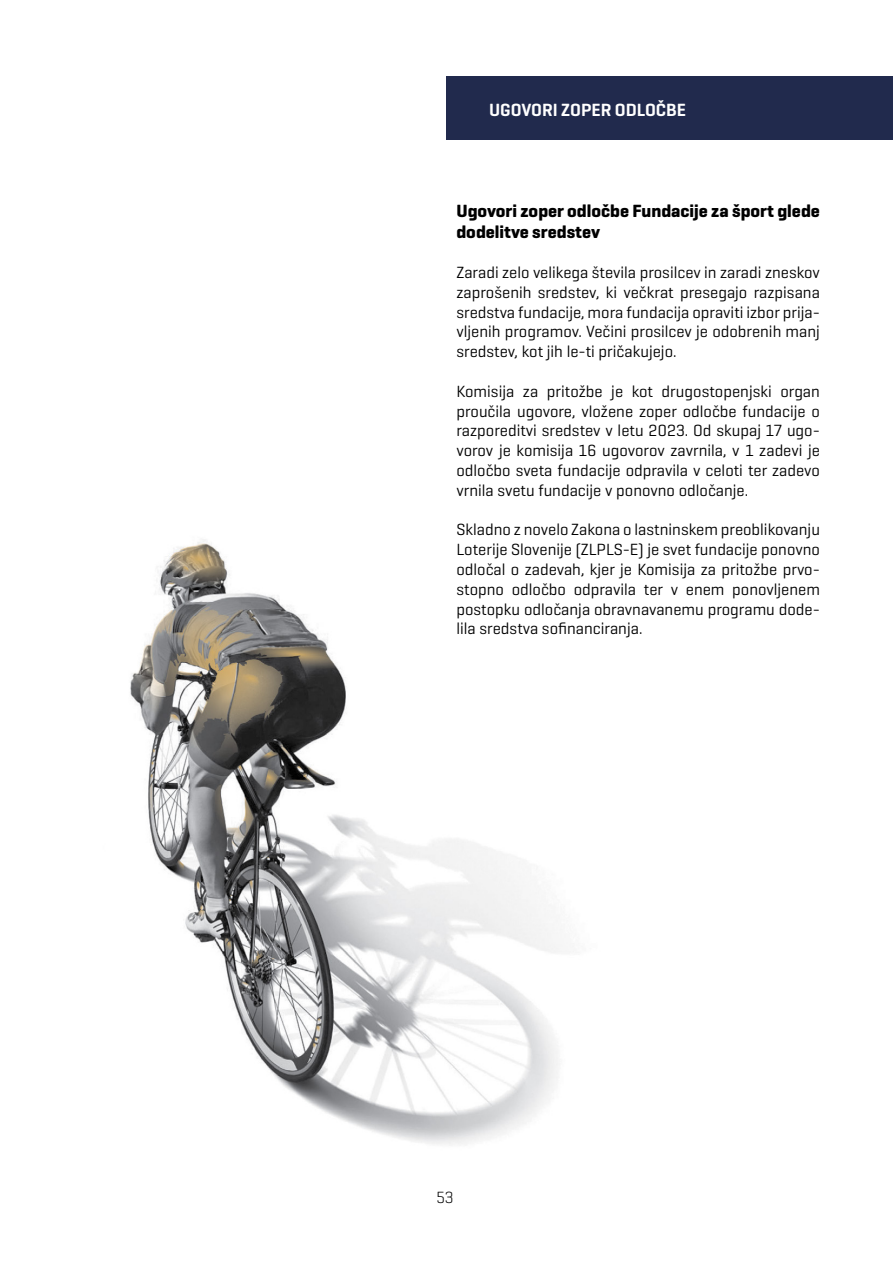
<style>
.page{position:relative;width:893px;height:1263px;background:#fff}
.page>*{position:absolute;margin:0;border:0;box-sizing:border-box;transform-origin:0 0}
.t1{font:700 18px/21.6px "Geogrotesque Cyr";color:#000}
.t2{font:600 18px "Geogrotesque Cyr";color:#fff}
.t3{font:16.5px/19.8px "Geogrotesque Cyr";color:#000;text-align:justify}
.t4{font:300 16.5px "Geogrotesque Cyr";color:#000}
</style>
<div class="page">
<div style="left:446px;top:77px;width:447px;height:63px;background:#212a4d"></div>
<hr style="left:0;top:78px;width:1px;height:64px;background:#212a4d">
<img style="left:130px;top:539px;width:444px;height:606px">
<p class="t2" style="left:489px;top:99px;width:198px">UGOVORI ZOPER ODLOČBE</p>
<p class="t1" style="left:456px;top:200px;width:365px">Ugovori zoper odločbe Fundacije za šport glede dodelitve sredstev</p>
<p class="t3" style="left:456px;top:262px;width:365px">Zaradi zelo velikega števila prosilcev in zaradi zneskov zaprošenih sredstev, ki večkrat presegajo razpisana sredstva fundacije, mora fundacija opraviti izbor prija&shy;vljenih programov. Večini prosilcev je odobrenih manj sredstev, kot jih le-ti pričakujejo.</p>
<p class="t3" style="left:456px;top:381px;width:365px">Komisija za pritožbe je kot drugostopenjski organ proučila ugovore, vložene zoper odločbe fundacije o razporeditvi sredstev v letu 2023. Od skupaj 17 ugo&shy;vorov je komisija 16 ugovorov zavrnila, v 1 zadevi je odločbo sveta fundacije odpravila v celoti ter zadevo vrnila svetu fundacije v ponovno odločanje.</p>
<p class="t3" style="left:456px;top:519px;width:365px">Skladno z novelo Zakona o lastninskem preoblikovanju Loterije Slovenije (ZLPLS-E) je svet fundacije ponovno odločal o zadevah, kjer je Komisija za pritožbe prvo&shy;stopno odločbo odpravila ter v enem ponovljenem postopku odločanja obravnavanemu programu dode&shy;lila sredstva sofinanciranja.</p>
<p class="t4" style="left:436px;top:1187px;width:19px">53</p>
</div>
